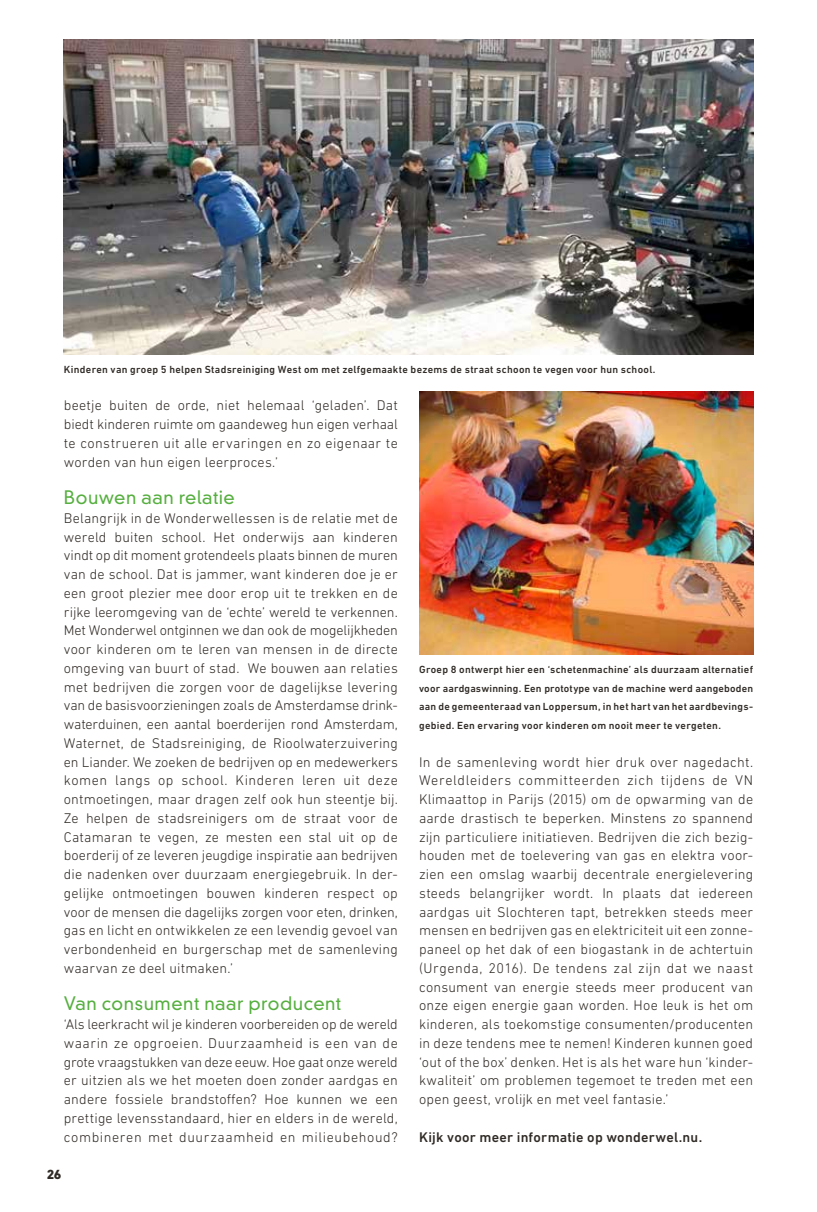
<style>
.page{position:relative;width:817px;height:1212px;background:#fff}
.page>*{position:absolute;margin:0;border:0;box-sizing:border-box;transform-origin:0 0}
.t1{font:300 18px "DIN Neuzeit Grotesk Std";letter-spacing:.025em;color:#56af3f}
.t2{font:300 14.25px/18.8px "DIN Next LT Pro";letter-spacing:.015em;color:#2f2a25;text-align:justify}
.t3{font:500 14.25px "DIN Next LT Pro";letter-spacing:.015em;color:#2f2a25}
.t4{font:800 13.5px "DIN Next LT Pro";color:#2f2a25}
.t5{font:500 10.5px/18.8px "DIN Next LT Pro";letter-spacing:.03em;color:#2f2a25;text-align:justify}
</style>
<div class="page">
<img style="left:64px;top:39px;width:689px;height:315px">
<img style="left:419px;top:392px;width:334px;height:262px">
<p class="t5" style="left:64px;top:360px;width:593px">Kinderen van groep 5 helpen Stadsreiniging West om met zelfgemaakte bezems de straat schoon te vegen voor hun school.</p>
<p class="t2" style="left:64px;top:396px;width:335px">beetje buiten de orde, niet helemaal ‘geladen’. Dat biedt kinderen ruimte om gaandeweg hun eigen verhaal te construeren uit alle ervaringen en zo eigenaar te worden van hun eigen leerproces.’</p>
<p class="t1" style="left:64px;top:487px;width:172px">Bouwen aan relatie</p>
<p class="t2" style="left:64px;top:508px;width:335px">Belangrijk in de Wonderwellessen is de relatie met de wereld buiten school. Het onderwijs aan kinderen vindt op dit moment grotendeels plaats binnen de muren van de school. Dat is jammer, want kinderen doe je er een groot plezier mee door erop uit te trekken en de rijke leeromgeving van de ‘echte’ wereld te verkennen.<br>Met Wonderwel ontginnen we dan ook de mogelijkheden voor kinderen om te leren van mensen in de directe omgeving van buurt of stad. We bouwen aan relaties met bedrijven die zorgen voor de dagelijkse levering van de basisvoorzieningen zoals de Amsterdamse drink&shy;waterduinen, een aantal boerderijen rond Amsterdam, Waternet, de Stadsreiniging, de Rioolwaterzuivering en Liander. We zoeken de bedrijven op en medewerkers komen langs op school. Kinderen leren uit deze ontmoetingen, maar dragen zelf ook hun steentje bij.<br>Ze helpen de stadsreinigers om de straat voor de Catamaran te vegen, ze mesten een stal uit op de boerderij of ze leveren jeugdige inspiratie aan bedrijven die nadenken over duurzaam energiegebruik. In der&shy;gelijke ontmoetingen bouwen kinderen respect op voor de mensen die dagelijks zorgen voor eten, drinken, gas en licht en ontwikkelen ze een levendig gevoel van verbondenheid en burgerschap met de samenleving waarvan ze deel uitmaken.’</p>
<p class="t1" style="left:64px;top:993px;width:279px">Van consument naar producent</p>
<p class="t2" style="left:64px;top:1015px;width:335px">‘Als leerkracht wil je kinderen voorbereiden op de wereld waarin ze opgroeien. Duurzaamheid is een van de grote vraagstukken van deze eeuw. Hoe gaat onze wereld er uitzien als we het moeten doen zonder aardgas en andere fossiele brandstoffen? Hoe kunnen we een prettige levensstandaard, hier en elders in de wereld, combineren met duurzaamheid en milieubehoud?</p>
<p class="t4" style="left:47px;top:1166px;width:16px">26</p>
<p class="t5" style="left:419px;top:660px;width:335px">Groep 8 ontwerpt hier een ‘schetenmachine’ als duurzaam alternatief voor aardgaswinning. Een prototype van de machine werd aangeboden aan de gemeenteraad van Loppersum, in het hart van het aardbevings&shy;gebied. Een ervaring voor kinderen om nooit meer te vergeten.</p>
<p class="t2" style="left:419px;top:752px;width:335px">In de samenleving wordt hier druk over nagedacht.<br>Wereldleiders committeerden zich tijdens de VN Klimaattop in Parijs (2015) om de opwarming van de aarde drastisch te beperken. Minstens zo spannend zijn particuliere initiatieven. Bedrijven die zich bezig&shy;houden met de toelevering van gas en elektra voor&shy;zien een omslag waarbij decentrale energielevering steeds belangrijker wordt. In plaats dat iedereen aardgas uit Slochteren tapt, betrekken steeds meer mensen en bedrijven gas en elektriciteit uit een zonne&shy;paneel op het dak of een biogastank in de achtertuin (Urgenda, 2016). De tendens zal zijn dat we naast consument van energie steeds meer producent van onze eigen energie gaan worden. Hoe leuk is het om kinderen, als toekomstige consumenten/producenten in deze tendens mee te nemen! Kinderen kunnen goed ‘out of the box’ denken. Het is als het ware hun ‘kinder&shy;kwaliteit’ om problemen tegemoet te treden met een open geest, vrolijk en met veel fantasie.’</p>
<p class="t3" style="left:419px;top:1128px;width:284px">Kijk voor meer informatie op wonderwel.nu.</p>
</div>
